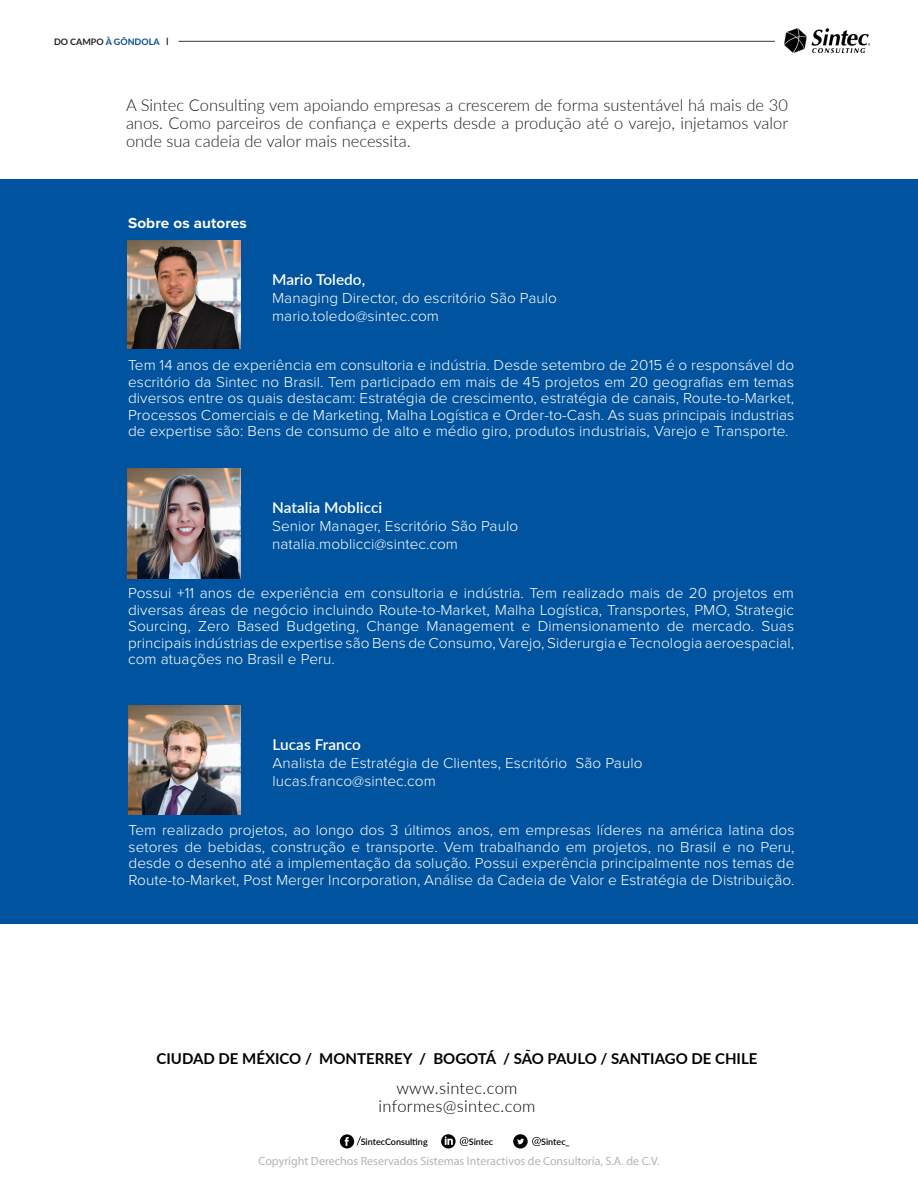
<style>
.page{position:relative;width:918px;height:1188px;background:#fff}
.page>*{position:absolute;margin:0;border:0;box-sizing:border-box;transform-origin:0 0}
.t1{font:300 16.5px/18px "Lato";color:#231f20;text-align:justify}
.t2{font:300 16.5px/18px "Lato";letter-spacing:.02em;color:#000;text-align:center}
.t3{font:300 15px/16.5px "Proxima Nova";letter-spacing:.005em;color:#fff}
.t4{font:700 15px "Lato";color:#000}
.t5{font:600 15px "Lato";letter-spacing:.005em;color:#fff}
.t6{font:700 15px "Proxima Nova";letter-spacing:.005em;color:#fff}
.t7{font:12px "Myriad Pro";color:#b2b4b3}
.t8{font:600 9px "Lato";color:#000}
.t9{font:700 9px "Lato";color:#084a8c}
.s1{color:#231f20}
.s2{font-family:"Myriad Pro";font-weight:400;font-size:10.8px;color:#040503}
</style>
<div class="page">
<img style="left:784px;top:28px;width:86px;height:24px">
<hr style="left:178px;top:41px;width:597px;height:1px;background:#3a3838">
<div style="left:0;top:180px;width:918px;height:744px;background:#00549f"></div>
<svg style="left:340px;top:1134px;width:21px;height:14px"></svg>
<svg style="left:513px;top:1134px;width:28px;height:15px"></svg>
<svg style="left:441px;top:1134px;width:27px;height:15px"></svg>
<img style="left:128px;top:469px;width:112px;height:109px">
<img style="left:128px;top:241px;width:112px;height:108px">
<img style="left:129px;top:706px;width:112px;height:109px">
<p class="t9" style="left:54px;top:35px;width:116px"><span class="s1">DO CAMPO</span> À GÔNDOLA <span class="s2">I</span></p>
<p class="t1" style="left:126px;top:95px;width:664px">A Sintec Consulting vem apoiando empresas a crescerem de forma sustentável há mais de 30 anos. Como parceiros de confiança e experts desde a produção até o varejo, injetamos valor onde sua cadeia de valor mais necessita.</p>
<p class="t6" style="left:128px;top:212px;width:120px">Sobre os autores</p>
<p class="t5" style="left:272px;top:269px;width:95px">Mario Toledo,</p>
<p class="t3" style="left:272px;top:290px;width:287px;line-height:18px">Managing Director, do escritório São Paulo mario.toledo@sintec.com</p>
<p class="t3" style="left:128px;top:358px;width:668px;text-align:justify">Tem 14 anos de experiência em consultoria e indústria. Desde setembro de 2015 é o responsável do escritório da Sintec no Brasil. Tem participado em mais de 45 projetos em 20 geografias em temas diversos entre os quais destacam: Estratégia de crescimento, estratégia de canais, Route-to-Market, Processos Comerciais e de Marketing, Malha Logística e Order-to-Cash. As suas principais industrias de expertise são: Bens de consumo de alto e médio giro, produtos industriais, Varejo e Transporte.</p>
<p class="t5" style="left:272px;top:497px;width:112px">Natalia Moblicci</p>
<p class="t3" style="left:272px;top:518px;width:248px;line-height:18px">Senior Manager, Escritório São Paulo natalia.moblicci@sintec.com</p>
<p class="t3" style="left:128px;top:586px;width:668px;text-align:justify">Possui +11 anos de experiência em consultoria e indústria. Tem realizado mais de 20 projetos em diversas áreas de negócio incluindo Route-to-Market, Malha Logística, Transportes, PMO, Strategic Sourcing, Zero Based Budgeting, Change Management e Dimensionamento de mercado. Suas principais indústrias de expertise são Bens de Consumo, Varejo, Siderurgia e Tecnologia aeroespacial, com atuações no Brasil e Peru.</p>
<p class="t5" style="left:273px;top:734px;width:90px">Lucas Franco</p>
<p class="t3" style="left:273px;top:755px;width:371px;line-height:18px">Analista de Estratégia de Clientes, Escritório São Paulo lucas.franco@sintec.com</p>
<p class="t3" style="left:129px;top:823px;width:668px;text-align:justify">Tem realizado projetos, ao longo dos 3 últimos anos, em empresas líderes na américa latina dos setores de bebidas, construção e transporte. Vem trabalhando em projetos, no Brasil e no Peru, desde o desenho até a implementação da solução. Possui experência principalmente nos temas de Route-to-Market, Post Merger Incorporation, Análise da Cadeia de Valor e Estratégia de Distribuição.</p>
<p class="t4" style="left:157px;top:1047px;width:602px">CIUDAD DE MÉXICO / MONTERREY / BOGOTÁ / SAO PAULO / SANTIAGO DE CHILE</p>
<p class="t2" style="left:378px;top:1079px;width:159px">www.sintec.com informes@sintec.com</p>
<p class="t8" style="left:361px;top:1135px;width:69px">SintecConsulting</p>
<p class="t8" style="left:469px;top:1135px;width:26px">Sintec</p>
<p class="t8" style="left:541px;top:1135px;width:30px">Sintec_</p>
<p class="t7" style="left:259px;top:1154px;width:403px">Copyright Derechos Reservados Sistemas Interactivos de Consultoría, S.A. de C.V.</p>
</div>
